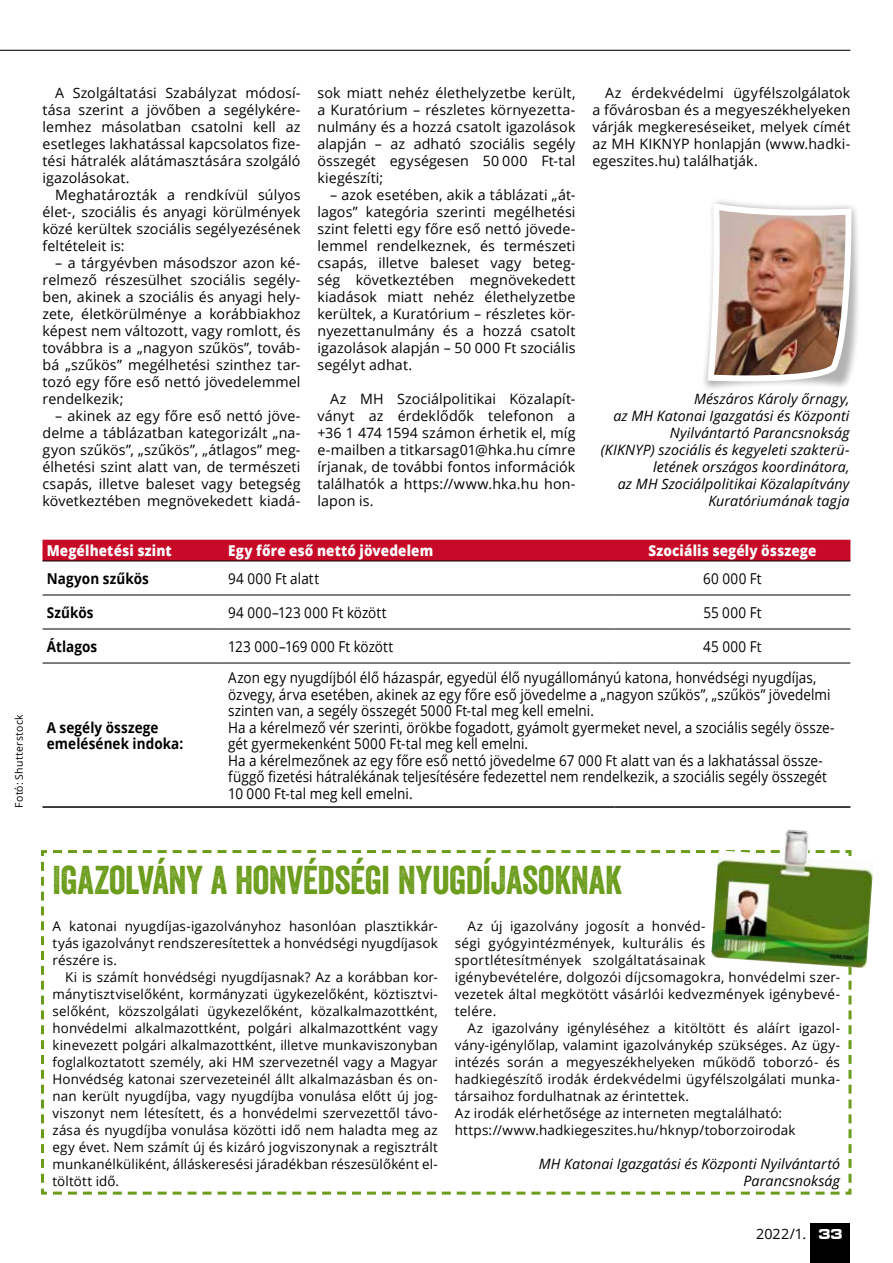
<style>
.page{position:relative;width:893px;height:1263px;background:#fff}
.page>*{position:absolute;margin:0;border:0;box-sizing:border-box;transform-origin:0 0}
.t1{font:39px "Veneer";letter-spacing:-.01em;color:#6b9c1b}
.t2{font:15px/16.5px "Open Sans";letter-spacing:.005em;color:#000;scale:.9 1}
.t3{font:800 15px "Open Sans";letter-spacing:.01em;color:#fff;scale:.9 1}
.t4{font:700 15px/16.5px "Open Sans";letter-spacing:.01em;color:#000;scale:.9 1}
.t5{font:14.25px/17px "Open Sans";letter-spacing:.01em;color:#000;text-align:justify}
.t6{font:italic 14.25px/17px "Open Sans";letter-spacing:.005em;color:#000;text-align:right}
.t7{font:13.5px/17px "Open Sans";letter-spacing:.015em;color:#000;text-align:justify}
.t8{font:10.5px "Open Sans";letter-spacing:.02em;color:#000}
.s1{font-family:"Microgramma Ex PFL";font-weight:700;font-size:15px;color:#fff}
</style>
<div class="page">
<div style="left:810px;top:1223px;width:40px;height:40px;background:#000"></div>
<hr style="left:0;top:50px;width:850px;height:1px;background:#000">
<svg style="left:704px;top:209px;width:154px;height:180px;fill:#f5f5f5"></svg>
<img style="left:705px;top:200px;width:149px;height:184px">
<div style="left:43px;top:540px;width:807px;height:21px;background:#c60a27"></div>
<hr style="left:43px;top:561px;width:181px;height:1px;background:#000">
<hr style="left:224px;top:561px;width:390px;height:1px;background:#000">
<hr style="left:614px;top:561px;width:236px;height:1px;background:#000">
<hr style="left:43px;top:595px;width:181px;height:1px;background:#000">
<hr style="left:224px;top:595px;width:390px;height:1px;background:#000">
<hr style="left:614px;top:595px;width:236px;height:1px;background:#000">
<hr style="left:43px;top:629px;width:181px;height:1px;background:#000">
<hr style="left:224px;top:629px;width:390px;height:1px;background:#000">
<hr style="left:614px;top:629px;width:236px;height:1px;background:#000">
<hr style="left:43px;top:663px;width:181px;height:1px;background:#000">
<hr style="left:224px;top:663px;width:390px;height:1px;background:#000">
<hr style="left:614px;top:663px;width:236px;height:1px;background:#000">
<hr style="left:43px;top:806px;width:181px;height:2px;background:#000">
<hr style="left:224px;top:806px;width:390px;height:2px;background:#000">
<hr style="left:614px;top:806px;width:236px;height:2px;background:#000">
<svg style="left:41px;top:850px;width:811px;height:345px"></svg>
<img style="left:711px;top:850px;width:162px;height:118px">
<img style="left:784px;top:829px;width:26px;height:29px">
<p class="t8" style="left:12px;top:808px;width:95px;rotate:-90deg">Fotó: Shutterstock</p>
<p class="t5" style="left:43px;top:84px;width:259px;text-indent:13px">A Szolgáltatási Szabályzat módosí&shy;tása szerint a jövőben a segélykére&shy;lemhez másolatban csatolni kell az esetleges lakhatással kapcsolatos fize&shy;tési hátralék alátámasztására szolgáló igazolásokat.</p>
<p class="t5" style="left:43px;top:186px;width:259px;text-indent:13px">Meghatározták a rendkívül súlyos élet-, szociális és anyagi körülmények közé kerültek szociális segélyezésének feltételeit is:</p>
<p class="t5" style="left:43px;top:254px;width:259px;text-indent:13px">– a tárgyévben másodszor azon ké&shy;relmező részesülhet szociális segély&shy;ben, akinek a szociális és anyagi hely&shy;zete, életkörülménye a korábbiakhoz képest nem változott, vagy romlott, és továbbra is a „nagyon szűkös”, továb&shy;bá „szűkös” megélhetési szinthez tar&shy;tozó egy főre eső nettó jövedelemmel rendelkezik;</p>
<p class="t5" style="left:43px;top:407px;width:259px;text-indent:13px">– akinek az egy főre eső nettó jöve&shy;delme a táblázatban kategorizált „na&shy;gyon szűkös”, „szűkös”, „átlagos” meg&shy;élhetési szint alatt van, de természeti csapás, illetve baleset vagy betegség következtében megnövekedett kiadá-</p>
<p class="t5" style="left:592px;top:84px;width:259px;text-indent:13px">Az érdekvédelmi ügyfélszolgálatok a fővárosban és a megyeszékhelyeken várják megkereséseiket, melyek címét az MH KIKNYP honlapján (www.hadki&shy;egeszites.hu) találhatják.</p>
<p class="t5" style="left:317px;top:84px;width:259px">sok miatt nehéz élethelyzetbe került, a Kuratórium – részletes környezetta&shy;nulmány és a hozzá csatolt igazolások alapján – az adható szociális segély összegét egységesen 50 000 Ft-tal kiegészíti;</p>
<p class="t5" style="left:317px;top:186px;width:259px;text-indent:13px">– azok esetében, akik a táblázati „át&shy;lagos” kategória szerinti megélhetési szint feletti egy főre eső nettó jövede&shy;lemmel rendelkeznek, és természeti csapás, illetve baleset vagy beteg&shy;ség következtében megnövekedett kiadások miatt nehéz élethelyzetbe kerültek, a Kuratórium – részletes kör&shy;nyezettanulmány és a hozzá csatolt igazolások alapján – 50 000 Ft szociális segélyt adhat.</p>
<p class="t5" style="left:317px;top:390px;width:259px;text-indent:13px">Az MH Szociálpolitikai Közalapít&shy;ványt az érdeklődők telefonon a +36 1 474 1594 számon érhetik el, míg e-mailben a titkarsag01@hka.hu címre írjanak, de további fontos információk találhatók a https://www.hka.hu hon&shy;lapon is.</p>
<p class="t6" style="left:601px;top:390px;width:250px">Mészáros Károly őrnagy,<br>az MH Katonai Igazgatási és Központi<br>Nyilvántartó Parancsnokság<br>(KIKNYP) szociális és kegyeleti szakterü&shy;letének országos koordinátora,<br>az MH Szociálpolitikai Közalapítvány<br>Kuratóriumának tagja</p>
<p class="t3" style="left:47px;top:539px;width:140px">Megélhetési szint</p>
<p class="t3" style="left:228px;top:539px;width:229px">Egy főre eső nettó jövedelem</p>
<p class="t3" style="left:648px;top:539px;width:188px">Szociális segély összege</p>
<p class="t4" style="left:47px;top:570px;width:115px">Nagyon szűkös</p>
<p class="t2" style="left:228px;top:570px;width:102px">94 000 Ft alatt</p>
<p class="t2" style="left:703px;top:570px;width:67px">60 000 Ft</p>
<p class="t4" style="left:47px;top:604px;width:53px">Szűkös</p>
<p class="t2" style="left:228px;top:604px;width:177px">94 000–123 000 Ft között</p>
<p class="t2" style="left:703px;top:604px;width:66px">55 000 Ft</p>
<p class="t4" style="left:47px;top:638px;width:58px">Átlagos</p>
<p class="t2" style="left:228px;top:638px;width:185px">123 000–169 000 Ft között</p>
<p class="t2" style="left:703px;top:638px;width:66px">45 000 Ft</p>
<p class="t4" style="left:47px;top:718px;width:153px">A segély összege emelésének indoka:</p>
<p class="t2" style="left:228px;top:669px;width:675px">Azon egy nyugdíjból élő házaspár, egyedül élő nyugállományú katona, honvédségi nyugdíjas, özvegy, árva esetében, akinek az egy főre eső jövedelme a „nagyon szűkös”, „szűkös” jövedelmi szinten van, a segély összegét 5000 Ft-tal meg kell emelni.<br>Ha a kérelmező vér szerinti, örökbe fogadott, gyámolt gyermeket nevel, a szociális segély össze&shy;gét gyermekenként 5000 Ft-tal meg kell emelni.<br>Ha a kérelmezőnek az egy főre eső nettó jövedelme 67 000 Ft alatt van és a lakhatással össze&shy;függő fizetési hátralékának teljesítésére fedezettel nem rendelkezik, a szociális segély összegét 10 000 Ft-tal meg kell emelni.</p>
<h1 class="t1" style="left:53px;top:856px;width:571px">IGAZOLVÁNY A HONVÉDSÉGI NYUGDÍJASOKNAK</h1>
<p class="t7" style="left:53px;top:917px;width:387px">A katonai nyugdíjas-igazolványhoz hasonlóan plasztikkár&shy;tyás igazolványt rendszeresítettek a honvédségi nyugdíjasok részére is.</p>
<p class="t7" style="left:53px;top:968px;width:387px;text-indent:13px">Ki is számít honvédségi nyugdíjasnak? Az a korábban kor&shy;mánytisztviselőként, kormányzati ügykezelőként, köztisztvi&shy;selőként, közszolgálati ügykezelőként, közalkalmazottként, honvédelmi alkalmazottként, polgári alkalmazottként vagy kinevezett polgári alkalmazottként, illetve munkaviszonyban foglalkoztatott személy, aki HM szervezetnél vagy a Magyar Honvédség katonai szervezeteinél állt alkalmazásban és on&shy;nan került nyugdíjba, vagy nyugdíjba vonulása előtt új jog&shy;viszonyt nem létesített, és a honvédelmi szervezettől távo&shy;zása és nyugdíjba vonulása közötti idő nem haladta meg az egy évet. Nem számít új és kizáró jogviszonynak a regisztrált munkanélküliként, álláskeresési járadékban részesülőként el&shy;töltött idő.</p>
<p class="t7" style="left:455px;top:917px;width:387px;text-align:left;text-indent:13px">Az új igazolvány jogosít a honvéd-<br>ségi gyógyintézmények, kulturális és<br>sportlétesítmények szolgáltatásainak<br>igénybevételére, dolgozói díjcsomagokra, honvédelmi szer&shy;vezetek által megkötött vásárlói kedvezmények igénybevé&shy;telére.</p>
<p class="t7" style="left:455px;top:1020px;width:387px;text-align:left;text-indent:13px">Az igazolvány igényléséhez a kitöltött és aláírt igazol&shy;vány-igénylőlap, valamint igazolványkép szükséges. Az ügy&shy;intézés során a megyeszékhelyeken működő toborzó- és hadkiegészítő irodák érdekvédelmi ügyfélszolgálati munka&shy;társaihoz fordulhatnak az érintettek.<br>Az irodák elérhetősége az interneten megtalálható: https://www.hadkiegeszites.hu/hknyp/toborzoirodak</p>
<p class="t6" style="left:539px;top:1155px;width:303px">MH Katonai Igazgatási és Központi Nyilvántartó<br>Parancsnokság</p>
<p class="t5" style="left:756px;top:1224px;width:88px">2022/1. <span class="s1">33</span></p>
</div>
